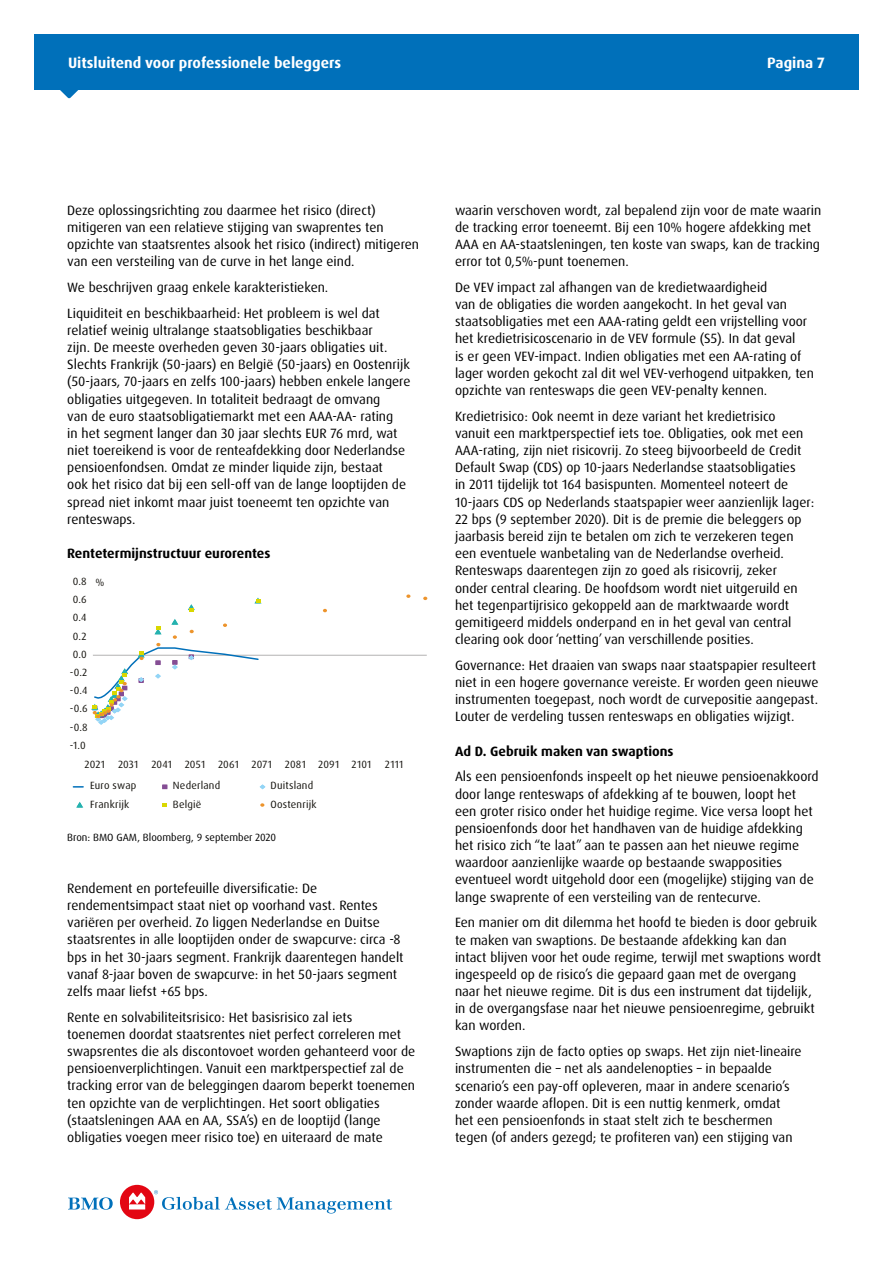
<style>
.page{position:relative;width:893px;height:1263px;background:#fff}
.page>*{position:absolute;margin:0;border:0;box-sizing:border-box;transform-origin:0 0}
.t1{font:700 15px "Dax Pro";color:#fff}
.t2{font:13.5px/17.1px "Dax Pro";color:#000}
.t3{font:700 13.5px "Dax Pro";color:#000}
.t4{font:10.5px "Dax Pro";letter-spacing:.02em;color:#13110c}
.t5{font:10.5px "Dax Pro";color:#000}
</style>
<div class="page">
<div style="left:34px;top:34px;width:825px;height:56px;background:#0070ba"></div>
<svg style="left:60px;top:90px;width:18px;height:9px"></svg>
<svg style="left:68px;top:1197px;width:45px;height:13px"></svg>
<div style="left:120px;top:1185px;width:34px;height:34px;background:#e30613;border-radius:50%"></div>
<svg style="left:129px;top:1192px;width:16px;height:17px"></svg>
<svg style="left:154px;top:1190px;width:238px;height:23px"></svg>
<hr style="left:93px;top:655px;width:334px;height:1px;background:#b3b2b2">
<svg style="left:188px;top:604px;width:7px;height:8px"></svg>
<svg style="left:254px;top:597px;width:8px;height:7px"></svg>
<svg style="left:91px;top:619px;width:169px;height:106px"></svg>
<svg style="left:323px;top:609px;width:4px;height:3px"></svg>
<svg style="left:406px;top:594px;width:4px;height:4px"></svg>
<svg style="left:423px;top:597px;width:4px;height:3px"></svg>
<svg style="left:73px;top:786px;width:10px;height:2px"></svg>
<svg style="left:162px;top:784px;width:5px;height:5px"></svg>
<svg style="left:259px;top:784px;width:7px;height:6px"></svg>
<svg style="left:76px;top:801px;width:8px;height:7px"></svg>
<svg style="left:162px;top:803px;width:5px;height:4px"></svg>
<svg style="left:260px;top:803px;width:4px;height:4px"></svg>
<p class="t1" style="left:68px;top:53px;width:275px">Uitsluitend voor professionele beleggers</p>
<p class="t1" style="left:767px;top:53px;width:59px">Pagina 7</p>
<p class="t2" style="left:67px;top:201px;width:353px">Deze oplossingsrichting zou daarmee het risico (direct) mitigeren van een relatieve stijging van swaprentes ten opzichte van staatsrentes alsook het risico (indirect) mitigeren van een versteiling van de curve in het lange eind.</p>
<p class="t2" style="left:67px;top:274px;width:314px;line-height:25.8px">We beschrijven graag enkele karakteristieken.<br>Liquiditeit en beschikbaarheid: Het probleem is wel dat</p>
<p class="t2" style="left:67px;top:322px;width:345px">relatief weinig ultralange staatsobligaties beschikbaar<br>zijn. De meeste overheden geven 30-jaars obligaties uit.<br>Slechts Frankrijk (50-jaars) en België (50-jaars) en Oostenrijk (50-jaars, 70-jaars en zelfs 100-jaars) hebben enkele langere obligaties uitgegeven. In totaliteit bedraagt de omvang<br>van de euro staatsobligatiemarkt met een AAA-AA- rating<br>in het segment langer dan 30 jaar slechts EUR 76 mrd, wat niet toereikend is voor de renteafdekking door Nederlandse pensioenfondsen. Omdat ze minder liquide zijn, bestaat<br>ook het risico dat bij een sell-off van de lange looptijden de spread niet inkomt maar juist toeneemt ten opzichte van renteswaps.</p>
<p class="t3" style="left:67px;top:545px;width:205px">Rentetermijnstructuur eurorentes</p>
<p class="t4" style="left:73px;top:574px;width:16px">0.8</p>
<p class="t4" style="left:73px;top:593px;width:15px">0.6</p>
<p class="t4" style="left:73px;top:611px;width:15px">0.4</p>
<p class="t4" style="left:73px;top:629px;width:15px">0.2</p>
<p class="t4" style="left:73px;top:647px;width:15px">0.0</p>
<p class="t4" style="left:70px;top:665px;width:19px">-0.2</p>
<p class="t4" style="left:70px;top:684px;width:19px">-0.4</p>
<p class="t4" style="left:70px;top:702px;width:19px">-0.6</p>
<p class="t4" style="left:70px;top:720px;width:19px">-0.8</p>
<p class="t4" style="left:70px;top:738px;width:17px">-1.0</p>
<p class="t4" style="left:95px;top:575px;width:10px">%</p>
<p class="t4" style="left:85px;top:758px;width:288px">2021 2031 2041 2051 2061 2071 2081 2091 2101</p>
<p class="t4" style="left:385px;top:758px;width:20px">2111</p>
<p class="t4" style="left:90px;top:779px;width:48px">Euro swap</p>
<p class="t4" style="left:173px;top:779px;width:49px">Nederland</p>
<p class="t4" style="left:270px;top:779px;width:44px">Duitsland</p>
<p class="t4" style="left:90px;top:797px;width:41px">Frankrijk</p>
<p class="t4" style="left:173px;top:797px;width:30px">België</p>
<p class="t4" style="left:270px;top:797px;width:48px">Oostenrijk</p>
<p class="t5" style="left:67px;top:831px;width:210px">Bron: BMO GAM, Bloomberg, 9 september 2020</p>
<p class="t2" style="left:67px;top:880px;width:338px">Rendement en portefeuille diversificatie: De rendementsimpact staat niet op voorhand vast. Rentes variëren per overheid. Zo liggen Nederlandse en Duitse staatsrentes in alle looptijden onder de swapcurve: circa -8 bps in het 30-jaars segment. Frankrijk daarentegen handelt vanaf 8-jaar boven de swapcurve: in het 50-jaars segment zelfs maar liefst +65 bps.</p>
<p class="t2" style="left:67px;top:1008px;width:349px">Rente en solvabiliteitsrisico: Het basisrisico zal iets<br>toenemen doordat staatsrentes niet perfect correleren met swapsrentes die als discontovoet worden gehanteerd voor de pensioenverplichtingen. Vanuit een marktperspectief zal de tracking error van de beleggingen daarom beperkt toenemen ten opzichte van de verplichtingen. Het soort obligaties (staatsleningen AAA en AA, SSA’s) en de looptijd (lange obligaties voegen meer risico toe) en uiteraard de mate</p>
<p class="t2" style="left:455px;top:201px;width:368px">waarin verschoven wordt, zal bepalend zijn voor de mate waarin de tracking error toeneemt. Bij een 10% hogere afdekking met AAA en AA-staatsleningen, ten koste van swaps, kan de tracking error tot 0,5%-punt toenemen.</p>
<p class="t2" style="left:455px;top:279px;width:360px">De VEV impact zal afhangen van de kredietwaardigheid<br>van de obligaties die worden aangekocht. In het geval van staatsobligaties met een AAA-rating geldt een vrijstelling voor het kredietrisicoscenario in de VEV formule (S5). In dat geval<br>is er geen VEV-impact. Indien obligaties met een AA-rating of lager worden gekocht zal dit wel VEV-verhogend uitpakken, ten opzichte van renteswaps die geen VEV-penalty kennen.</p>
<p class="t2" style="left:455px;top:408px;width:361px">Kredietrisico: Ook neemt in deze variant het kredietrisico<br>vanuit een marktperspectief iets toe. Obligaties, ook met een AAA-rating, zijn niet risicovrij. Zo steeg bijvoorbeeld de Credit Default Swap (CDS) op 10-jaars Nederlandse staatsobligaties<br>in 2011 tijdelijk tot 164 basispunten. Momenteel noteert de 10-jaars CDS op Nederlands staatspapier weer aanzienlijk lager:<br>22 bps (9 september 2020). Dit is de premie die beleggers op jaarbasis bereid zijn te betalen om zich te verzekeren tegen een eventuele wanbetaling van de Nederlandse overheid.<br>Renteswaps daarentegen zijn zo goed als risicovrij, zeker<br>onder central clearing. De hoofdsom wordt niet uitgeruild en het tegenpartijrisico gekoppeld aan de marktwaarde wordt gemitigeerd middels onderpand en in het geval van central clearing ook door ‘netting’ van verschillende posities.</p>
<p class="t2" style="left:455px;top:657px;width:365px">Governance: Het draaien van swaps naar staatspapier resulteert niet in een hogere governance vereiste. Er worden geen nieuwe instrumenten toegepast, noch wordt de curvepositie aangepast.<br>Louter de verdeling tussen renteswaps en obligaties wijzigt.</p>
<p class="t3" style="left:455px;top:742px;width:220px">Ad D. Gebruik maken van swaptions</p>
<p class="t2" style="left:455px;top:768px;width:365px">Als een pensioenfonds inspeelt op het nieuwe pensioenakkoord door lange renteswaps of afdekking af te bouwen, loopt het een groter risico onder het huidige regime. Vice versa loopt het pensioenfonds door het handhaven van de huidige afdekking het risico zich “te laat” aan te passen aan het nieuwe regime waardoor aanzienlijke waarde op bestaande swapposities eventueel wordt uitgehold door een (mogelijke) stijging van de lange swaprente of een versteiling van de rentecurve.</p>
<p class="t2" style="left:455px;top:914px;width:367px">Een manier om dit dilemma het hoofd te bieden is door gebruik te maken van swaptions. De bestaande afdekking kan dan intact blijven voor het oude regime, terwijl met swaptions wordt ingespeeld op de risico’s die gepaard gaan met de overgang naar het nieuwe regime. Dit is dus een instrument dat tijdelijk, in de overgangsfase naar het nieuwe pensioenregime, gebruikt kan worden.</p>
<p class="t2" style="left:455px;top:1043px;width:348px">Swaptions zijn de facto opties op swaps. Het zijn niet-lineaire instrumenten die – net als aandelenopties – in bepaalde scenario’s een pay-off opleveren, maar in andere scenario’s zonder waarde aflopen. Dit is een nuttig kenmerk, omdat het een pensioenfonds in staat stelt zich te beschermen tegen (of anders gezegd; te profiteren van) een stijging van</p>
</div>
